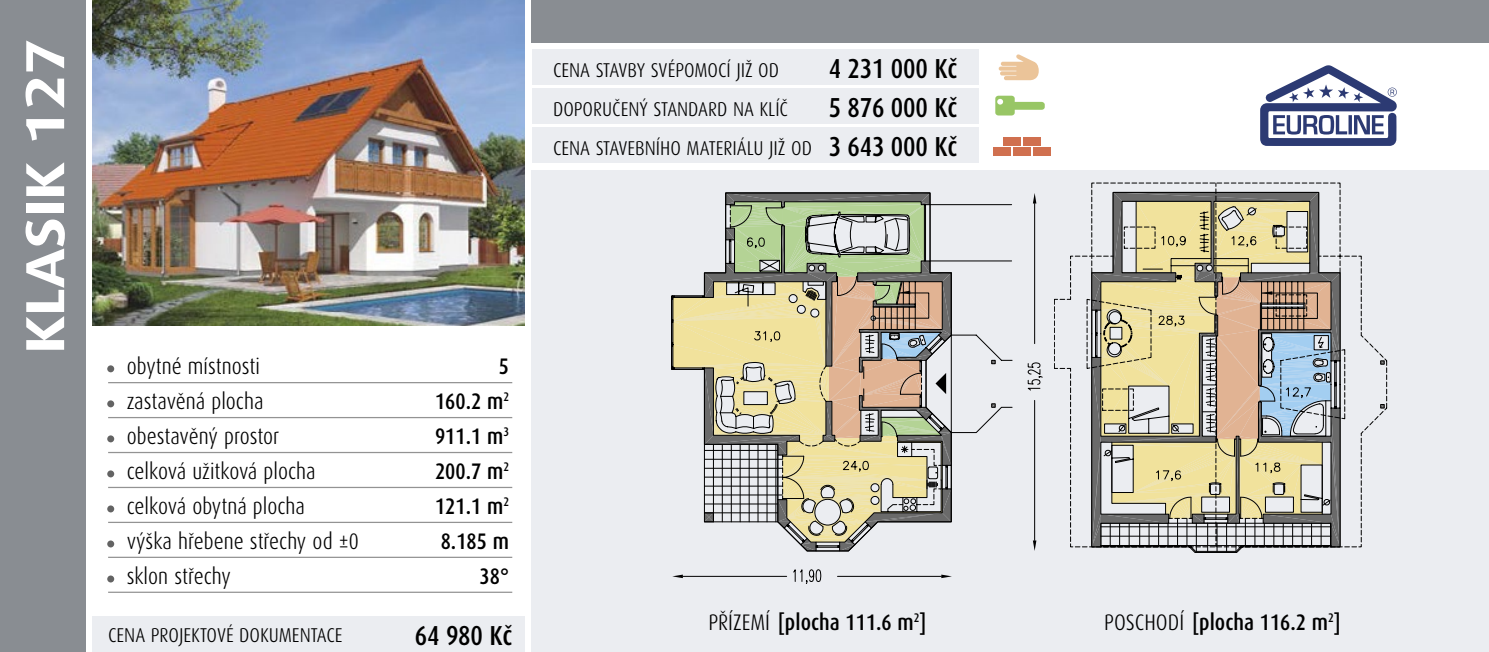
<style>
.page{position:relative;width:1489px;height:652px;background:#fff}
.page>*{position:absolute;margin:0;border:0;box-sizing:border-box;transform-origin:0 0}
.t1{font:300 75px "Dax Condensed";color:#636363}
.t2{font:700 55px "Dax Wide";color:#fff}
.t3{font:500 27.5px/39px "Dax Condensed";letter-spacing:-.01em;color:#000;text-align:justify}
.t4{font:300 22.5px/35px "Dax Condensed";color:#000}
.t5{font:500 22.5px/35px "Dax Condensed";color:#000;text-align:right}
.t6{font:300 20px/39px "Dax Condensed";color:#000}
.t7{font:500 12.5px "Dax Condensed";color:#000}
.s1{font-weight:300}
.s2{font-size:22.5px}
</style>
<div class="page">
<div style="left:92px;top:616px;width:432px;height:36px;background:#ebedf1"></div>
<svg style="left:995px;top:96px;width:49px;height:20px"></svg>
<div style="left:1003px;top:137px;width:17px;height:9px;background:#d0704f"></div>
<div style="left:1022px;top:137px;width:18px;height:9px;background:#d0704f"></div>
<div style="left:993px;top:147px;width:18px;height:9px;background:#d0704f"></div>
<div style="left:1013px;top:147px;width:17px;height:9px;background:#d0704f"></div>
<div style="left:1032px;top:147px;width:18px;height:9px;background:#d0704f"></div>
<svg style="left:998px;top:54px;width:40px;height:26px"></svg>
<div style="left:0;top:0;width:85px;height:652px;background:#898d92"></div>
<div style="left:531px;top:0;width:957px;height:43px;background:#898d92"></div>
<div style="left:531px;top:170px;width:957px;height:482px;background:#ebedf1"></div>
<svg style="left:1260px;top:65px;width:136px;height:81px"></svg>
<div style="left:531px;top:50px;width:447px;height:35px;background:#ebedf1"></div>
<div style="left:531px;top:89px;width:447px;height:35px;background:#ebedf1"></div>
<div style="left:531px;top:128px;width:447px;height:35px;background:#ebedf1"></div>
<hr style="left:108px;top:382px;width:404px;height:1px;background:#939393">
<hr style="left:108px;top:417px;width:404px;height:1px;background:#939393">
<hr style="left:108px;top:452px;width:404px;height:1px;background:#939393">
<hr style="left:108px;top:487px;width:404px;height:1px;background:#939393">
<hr style="left:108px;top:522px;width:404px;height:1px;background:#939393">
<hr style="left:108px;top:557px;width:404px;height:1px;background:#939393">
<hr style="left:108px;top:592px;width:404px;height:1px;background:#939393">
<img style="left:92px;top:0;width:432px;height:326px">
<hr style="left:1034px;top:400px;width:1px;height:140px;background:#000">
<svg style="left:1032px;top:540px;width:4px;height:11px"></svg>
<svg style="left:1027px;top:193px;width:15px;height:198px"></svg>
<svg style="left:672px;top:193px;width:340px;height:391px"></svg>
<svg style="left:765px;top:206px;width:176px;height:306px"></svg>
<svg style="left:1054px;top:183px;width:268px;height:369px"></svg>
<svg style="left:1339px;top:192px;width:48px;height:355px"></svg>
<svg style="left:1069px;top:192px;width:270px;height:355px"></svg>
<h2 class="t2" style="left:14px;top:353px;width:316px;rotate:-90deg">KLASIK 127</h2>
<h1 class="t1" style="left:103px;top:305px;width:17px">.</h1>
<h1 class="t1" style="left:103px;top:340px;width:17px">.</h1>
<h1 class="t1" style="left:103px;top:375px;width:17px">.</h1>
<h1 class="t1" style="left:103px;top:410px;width:17px">.</h1>
<h1 class="t1" style="left:103px;top:445px;width:17px">.</h1>
<h1 class="t1" style="left:103px;top:480px;width:17px">.</h1>
<h1 class="t1" style="left:103px;top:515px;width:17px">.</h1>
<p class="t4" style="left:127px;top:349px;width:234px">obytné místnosti<br>zastavěná plocha obestavěný prostor<br>celková užitková plocha celková obytná plocha<br>výška hřebene střechy od ±0 sklon střechy</p>
<p class="t5" style="left:435px;top:349px;width:75px">5<br>160.2 m<sup>2<br></sup>911.1 m<sup>3<br></sup>200.7 m<sup>2<br></sup>121.1 m<sup>2<br></sup>8.185 m<br>38°</p>
<p class="t6" style="left:108px;top:616px;width:236px">CENA PROJEKTOVÉ DOKUMENTACE</p>
<p class="t3" style="left:415px;top:616px;width:99px">64 980 Kč</p>
<p class="t6" style="left:553px;top:51px;width:260px">CENA STAVBY SVÉPOMOCÍ JIŽ OD<br>DOPORUČENÝ STANDARD NA KLÍČ<br>CENA STAVEBNÍHO MATERIÁLU JIŽ OD</p>
<p class="t3" style="left:828px;top:49px;width:130px">4 231 000 Kč 5 876 000 Kč 3 643 000 Kč</p>
<p class="t5" style="left:708px;top:605px;width:207px"><span class="s1">PŘÍZEMÍ</span> [plocha 111.6 m</p>
<p class="t7" style="left:913px;top:611px;width:14px">2<span class="s2">]</span></p>
<p class="t5" style="left:1104px;top:605px;width:238px"><span class="s1">POSCHODÍ</span> [plocha 116.2 m<sup>2</sup>]</p>
</div>
